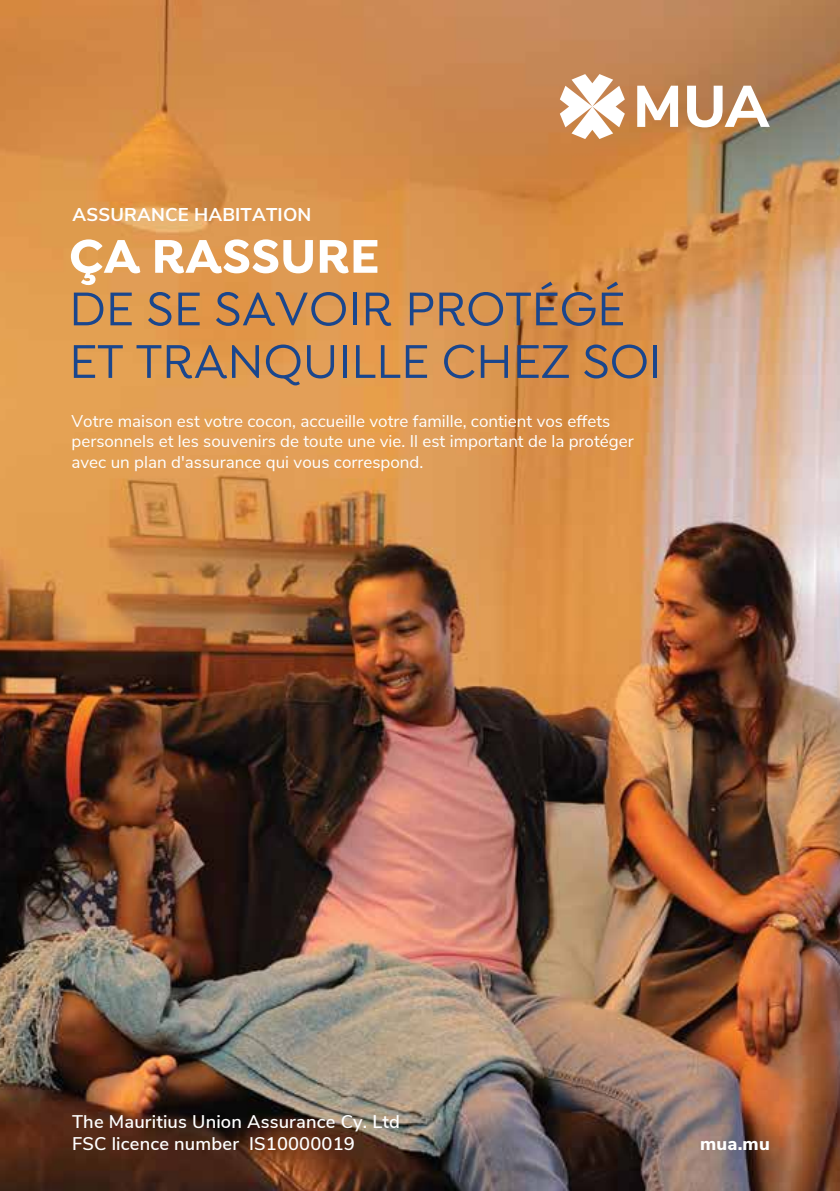
<style>
.page{position:relative;width:840px;height:1191px;background:#fff}
.page>*{position:absolute;margin:0;border:0;box-sizing:border-box;transform-origin:0 0}
.t1{font:500 50.4px/52.6px "Isidora";color:#1a468d}
.t2{font:700 50.4px "Isidora";color:#fff}
.t3{font:700 18.4px "Nunito Sans";letter-spacing:.01em;color:#fff}
.t4{font:600 18.2px/22px "Nunito Sans";letter-spacing:.01em;color:#fff}
.t5{font:800 18.2px "Nunito Sans";color:#fff}
.t6{font:17px/20.4px "Nunito Sans";color:#fff}
</style>
<div class="page">
<img style="left:0;top:0;width:839px;height:1191px">
<svg style="left:686px;top:86px;width:83px;height:41px"></svg>
<svg style="left:559px;top:74px;width:65px;height:65px"></svg>
<svg style="left:637px;top:86px;width:40px;height:41px"></svg>
<p class="t3" style="left:72px;top:201px;width:240px">ASSURANCE HABITATION</p>
<h1 class="t2" style="left:69px;top:225px;width:311px">ÇA RASSURE</h1>
<h1 class="t1" style="left:69px;top:285px;width:594px">DE SE SAVOIR PROTÉGÉ<br>ET TRANQUILLE CHEZ SOI</h1>
<p class="t6" style="left:71px;top:410px;width:563px">Votre maison est votre cocon, accueille votre famille, contient vos effets personnels et les souvenirs de toute une vie. Il est important de la protéger avec un plan d'assurance qui vous correspond.</p>
<p class="t4" style="left:72px;top:1109px;width:329px">The Mauritius Union Assurance Cy. Ltd<br>FSC licence number IS10000019</p>
<p class="t5" style="left:699px;top:1130px;width:71px">mua.mu</p>
</div>
